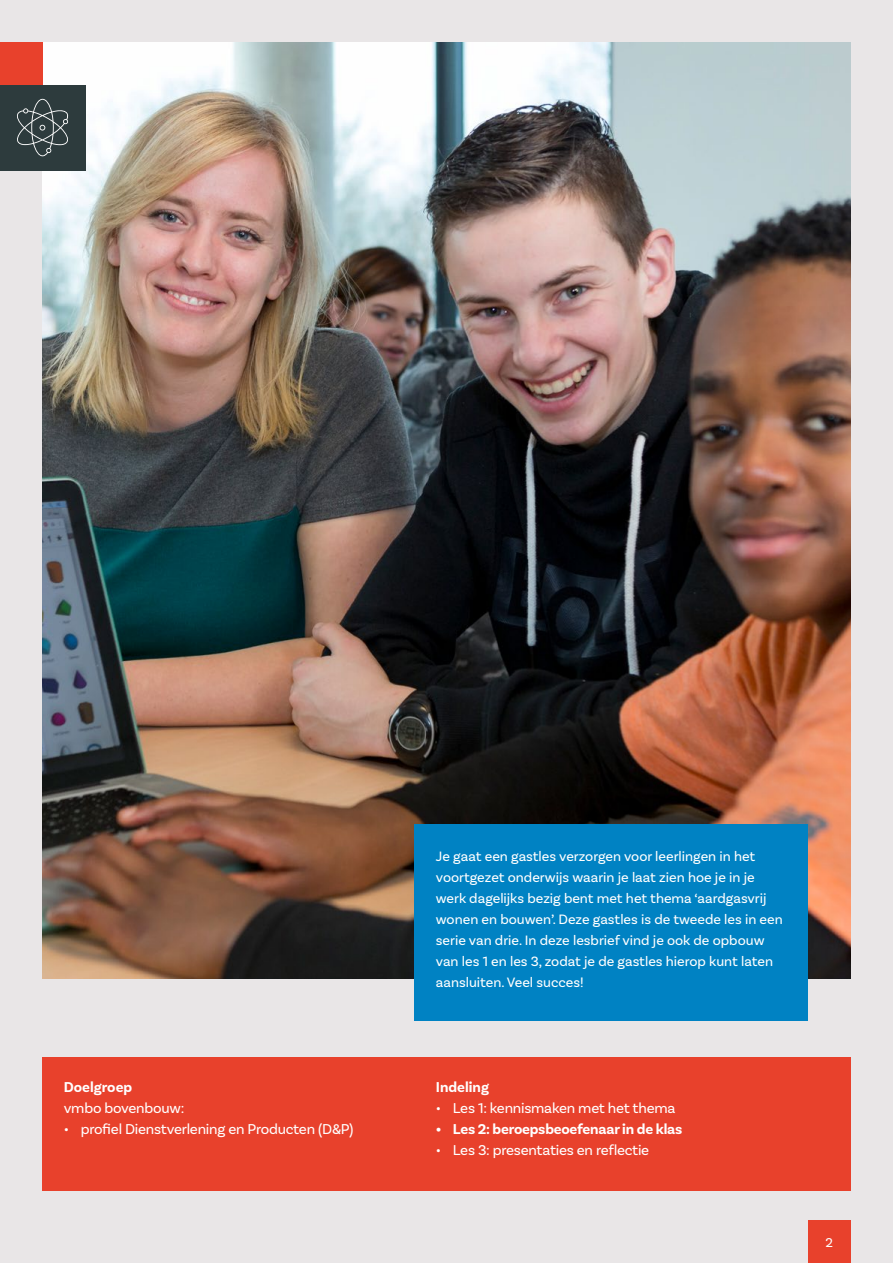
<style>
.page{position:relative;width:893px;height:1263px;background:#e9e6e7}
.page>*{position:absolute;margin:0;border:0;box-sizing:border-box;transform-origin:0 0}
.t1{font:15px "Basic Sans";letter-spacing:-.015em;color:#fff}
.t2{font:700 15px "Basic Sans";letter-spacing:-.015em;color:#fff}
.t3{font:14.25px/21px "Basic Sans";color:#fff}
.t4{font:13.5px "Basic Sans";color:#fff}
</style>
<div class="page">
<img style="left:43px;top:43px;width:807px;height:935px">
<div style="left:415px;top:824px;width:393px;height:196px;background:#0082c3"></div>
<div style="left:0;top:43px;width:43px;height:42px;background:#e8412c"></div>
<div style="left:0;top:85px;width:85px;height:85px;background:#2d3b3d"></div>
<svg style="left:17px;top:99px;width:52px;height:57px"></svg>
<div style="left:43px;top:1057px;width:382px;height:134px;background:#e8412c"></div>
<div style="left:415px;top:1057px;width:435px;height:134px;background:#e8412c"></div>
<div style="left:808px;top:1220px;width:42px;height:43px;background:#e8412c"></div>
<p class="t2" style="left:64px;top:1078px;width:70px">Doelgroep</p>
<p class="t1" style="left:64px;top:1099px;width:122px">vmbo bovenbouw:</p>
<p class="t1" style="left:64px;top:1120px;width:291px">• profiel Dienstverlening en Producten (D&amp;P)</p>
<p class="t3" style="left:436px;top:846px;width:348px">Je gaat een gastles verzorgen voor leerlingen in het voortgezet onderwijs waarin je laat zien hoe je in je werk dagelijks bezig bent met het thema ‘aardgasvrij wonen en bouwen’. Deze gastles is de tweede les in een serie van drie. In deze lesbrief vind je ook de opbouw van les 1 en les 3, zodat je de gastles hierop kunt laten aansluiten. Veel succes!</p>
<p class="t2" style="left:436px;top:1078px;width:55px">Indeling</p>
<p class="t1" style="left:436px;top:1099px;width:241px">• Les 1: kennismaken met het thema</p>
<p class="t2" style="left:436px;top:1120px;width:248px">• Les 2: beroepsbeoefenaar in de klas</p>
<p class="t1" style="left:436px;top:1141px;width:215px">• Les 3: presentaties en reflectie</p>
<p class="t4" style="left:825px;top:1234px;width:9px">2</p>
</div>
